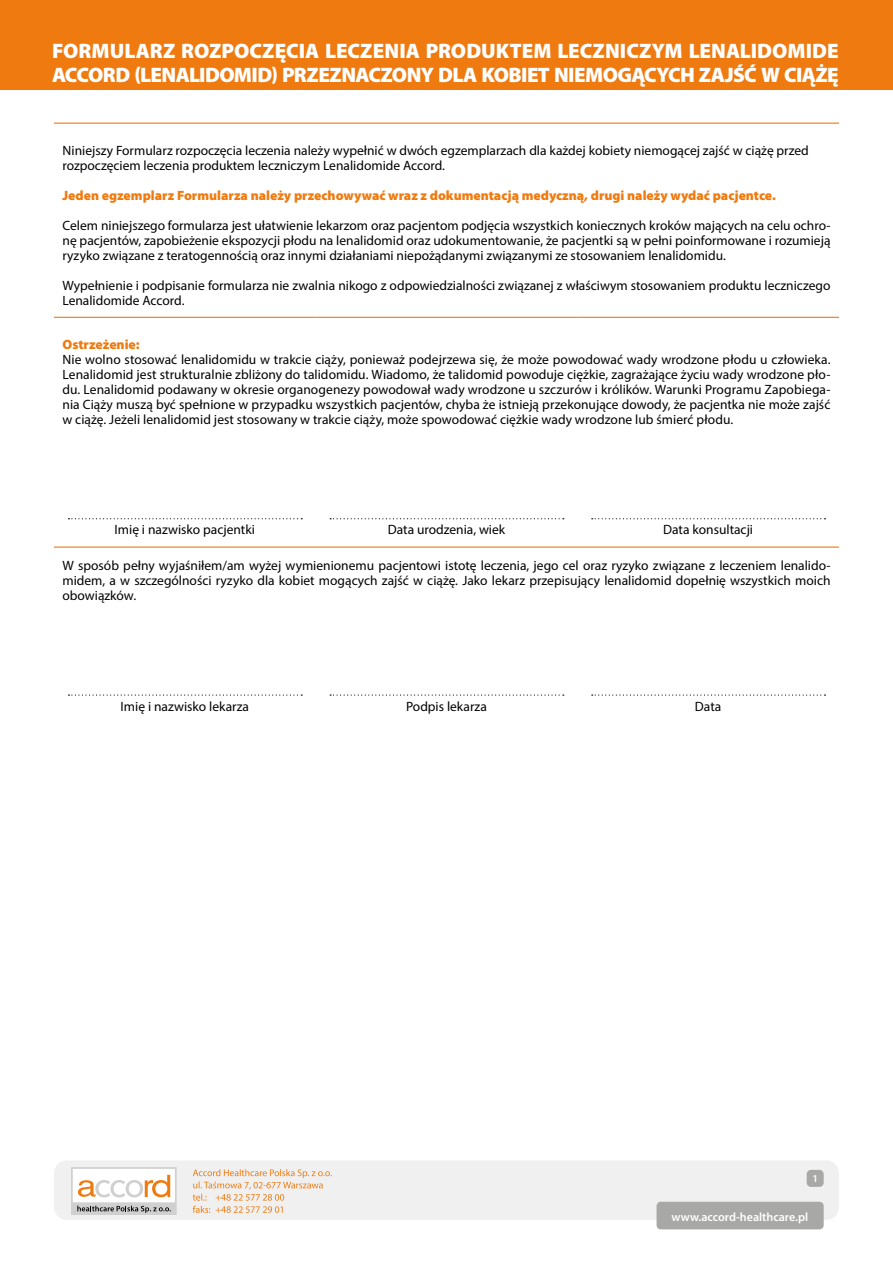
<style>
.page{position:relative;width:893px;height:1263px;background:#fff}
.page>*{position:absolute;margin:0;border:0;box-sizing:border-box;transform-origin:0 0}
.t1{font:900 21px/24px "Myriad Pro";letter-spacing:-.015em;color:#fff}
.tekst{font:13.5px/15px "Myriad Pro";color:#000;text-align:justify}
.tekst-2{font:900 13.5px "Myriad Pro";color:#ef7b10}
.t2{font:600 12px "Myriad Pro";color:#fff}
.t3{font:600 10.5px "Myriad Pro";color:#fff}
</style>
<div class="page">
<hr style="left:54px;top:123px;width:262px;height:1px;background:#ef7b10">
<hr style="left:316px;top:123px;width:261px;height:1px;background:#ef7b10">
<hr style="left:577px;top:123px;width:262px;height:1px;background:#ef7b10">
<hr style="left:54px;top:546px;width:262px;height:2px;background:#ef7b10">
<hr style="left:316px;top:546px;width:261px;height:2px;background:#ef7b10">
<hr style="left:577px;top:546px;width:262px;height:2px;background:#ef7b10">
<hr style="left:54px;top:317px;width:262px;height:1px;background:#ef7b10">
<hr style="left:316px;top:317px;width:261px;height:1px;background:#ef7b10">
<hr style="left:577px;top:317px;width:262px;height:1px;background:#ef7b10">
<svg style="left:68px;top:518px;width:234px;height:1px"></svg>
<svg style="left:330px;top:518px;width:234px;height:1px"></svg>
<svg style="left:592px;top:518px;width:233px;height:1px"></svg>
<svg style="left:68px;top:694px;width:234px;height:2px"></svg>
<svg style="left:330px;top:694px;width:234px;height:2px"></svg>
<svg style="left:592px;top:694px;width:233px;height:2px"></svg>
<div style="left:0;top:0;width:893px;height:89px;background:#ef7b10"></div>
<div style="left:54px;top:1160px;width:785px;height:60px;background:#f0f0f0;border-radius:13px"></div>
<svg style="left:71px;top:1167px;width:106px;height:48px"></svg>
<svg style="left:193px;top:1169px;width:139px;height:44px"></svg>
<div style="left:657px;top:1202px;width:167px;height:27px;background:#a8a8a7;border-radius:4px"></div>
<div style="left:807px;top:1170px;width:17px;height:17px;background:#a8a8a7;border-radius:4px"></div>
<h1 class="t1" style="left:52px;top:39px;width:788px">FORMULARZ ROZPOCZĘCIA LECZENIA PRODUKTEM LECZNICZYM LENALIDOMIDE<br>ACCORD (LENALIDOMID) PRZEZNACZONY DLA KOBIET NIEMOGĄCYCH ZAJŚĆ W CIĄŻĘ</h1>
<p class="tekst" style="left:63px;top:142px;width:748px">Niniejszy Formularz rozpoczęcia leczenia należy wypełnić w dwóch egzemplarzach dla każdej kobiety niemogącej zajść w ciążę przed rozpoczęciem leczenia produktem leczniczym Lenalidomide Accord.</p>
<p class="tekst-2" style="left:63px;top:187px;width:715px">Jeden egzemplarz Formularza należy przechowywać wraz z dokumentacją medyczną, drugi należy wydać pacjentce.</p>
<p class="tekst" style="left:63px;top:217px;width:769px">Celem niniejszego formularza jest ułatwienie lekarzom oraz pacjentom podjęcia wszystkich koniecznych kroków mających na celu ochro&shy;nę pacjentów, zapobieżenie ekspozycji płodu na lenalidomid oraz udokumentowanie, że pacjentki są w pełni poinformowane i rozumieją ryzyko związane z teratogennością oraz innymi działaniami niepożądanymi związanymi ze stosowaniem lenalidomidu.</p>
<p class="tekst" style="left:63px;top:277px;width:769px">Wypełnienie i podpisanie formularza nie zwalnia nikogo z odpowiedzialności związanej z właściwym stosowaniem produktu leczniczego<br>Lenalidomide Accord.</p>
<p class="tekst-2" style="left:63px;top:336px;width:79px">Ostrzeżenie:</p>
<p class="tekst" style="left:63px;top:351px;width:769px">Nie wolno stosować lenalidomidu w trakcie ciąży, ponieważ podejrzewa się, że może powodować wady wrodzone płodu u człowieka.<br>Lenalidomid jest strukturalnie zbliżony do talidomidu. Wiadomo, że talidomid powoduje ciężkie, zagrażające życiu wady wrodzone pło&shy;du. Lenalidomid podawany w okresie organogenezy powodował wady wrodzone u szczurów i królików. Warunki Programu Zapobiega&shy;nia Ciąży muszą być spełnione w przypadku wszystkich pacjentów, chyba że istnieją przekonujące dowody, że pacjentka nie może zajść w ciążę. Jeżeli lenalidomid jest stosowany w trakcie ciąży, może spowodować ciężkie wady wrodzone lub śmierć płodu.</p>
<p class="tekst" style="left:115px;top:522px;width:142px">Imię i nazwisko pacjentki</p>
<p class="tekst" style="left:388px;top:522px;width:119px">Data urodzenia, wiek</p>
<p class="tekst" style="left:663px;top:522px;width:91px">Data konsultacji</p>
<p class="tekst" style="left:63px;top:558px;width:769px">W sposób pełny wyjaśniłem/am wyżej wymienionemu pacjentowi istotę leczenia, jego cel oraz ryzyko związane z leczeniem lenalido&shy;midem, a w szczególności ryzyko dla kobiet mogących zajść w ciążę. Jako lekarz przepisujący lenalidomid dopełnię wszystkich moich obowiązków.</p>
<p class="tekst" style="left:121px;top:698px;width:130px">Imię i nazwisko lekarza</p>
<p class="tekst" style="left:406px;top:698px;width:82px">Podpis lekarza</p>
<p class="tekst" style="left:695px;top:698px;width:28px">Data</p>
<p class="t3" style="left:812px;top:1172px;width:7px">1</p>
<p class="t2" style="left:672px;top:1209px;width:138px">www.accord-healthcare.pl</p>
</div>
